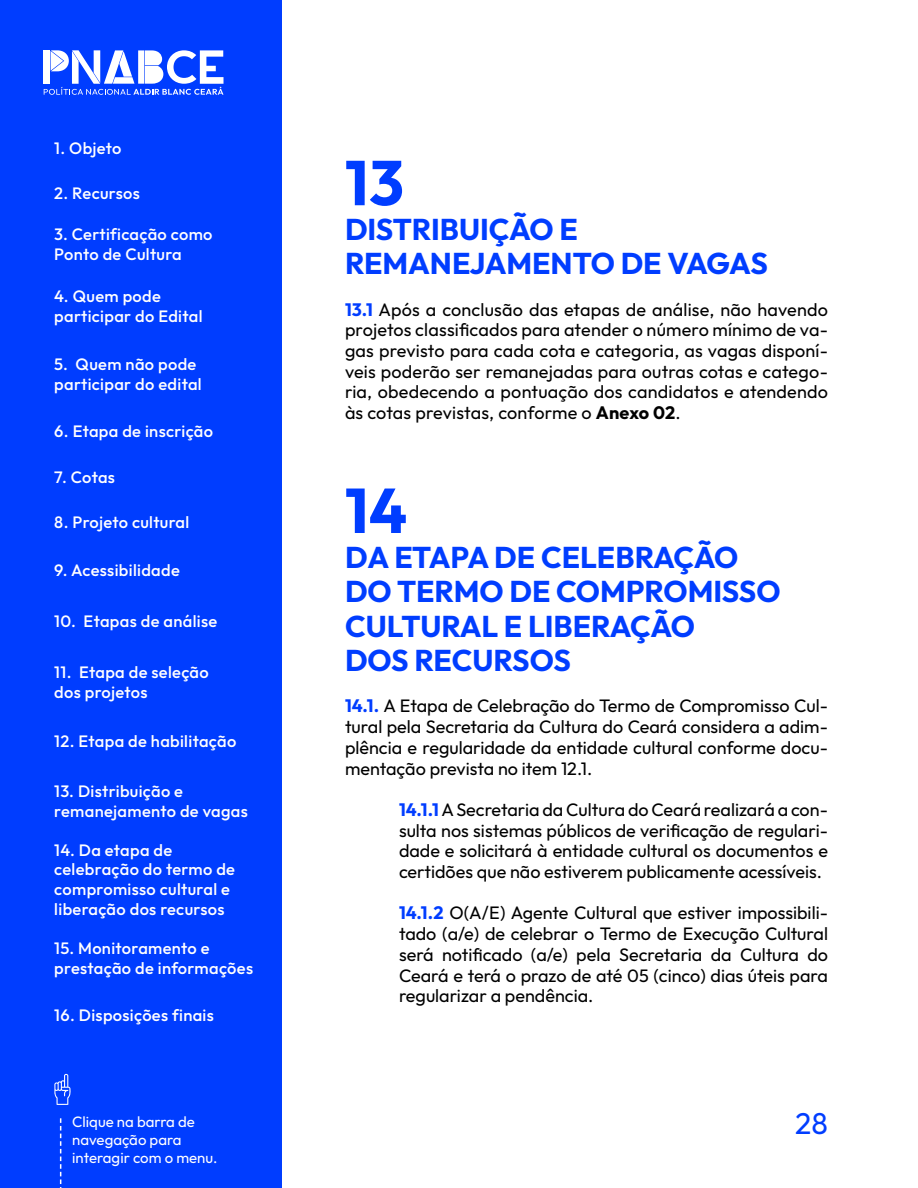
<style>
.page{position:relative;width:918px;height:1188px;background:#fff}
.page>*{position:absolute;margin:0;border:0;box-sizing:border-box;transform-origin:0 0}
.t1{font:700 63px "Outfit";color:#003dff}
.t2{font:700 30px/34.5px "Outfit";letter-spacing:-.005em;color:#003dff}
.t3{font:30px "Outfit";color:#003dff}
.t4{font:18px/20.7px "Outfit";color:#000;text-align:justify}
.t5{font:500 16.5px/19.8px "Outfit";letter-spacing:.02em;color:#fff}
.t6{font:15px/18px "Outfit";color:#fff}
.s1{font-weight:700;color:#003dff}
.s2{font-weight:700}
</style>
<div class="page">
<div style="left:0;top:0;width:282px;height:1188px;background:#003dff"></div>
<svg style="left:44px;top:50px;width:180px;height:45px"></svg>
<svg style="left:54px;top:1073px;width:17px;height:32px"></svg>
<svg style="left:60px;top:1118px;width:1px;height:70px"></svg>
<p class="t5" style="left:54px;top:138px;width:69px">1. Objeto</p>
<p class="t5" style="left:54px;top:183px;width:87px">2. Recursos</p>
<p class="t5" style="left:54px;top:224px;width:160px">3. Certificação como<br>Ponto de Cultura</p>
<p class="t5" style="left:54px;top:286px;width:150px">4. Quem pode participar do Edital</p>
<p class="t5" style="left:54px;top:353px;width:149px">5. Quem não pode participar do edital</p>
<p class="t5" style="left:54px;top:421px;width:160px">6. Etapa de inscrição</p>
<p class="t5" style="left:54px;top:466px;width:62px">7. Cotas</p>
<p class="t5" style="left:54px;top:512px;width:137px">8. Projeto cultural</p>
<p class="t5" style="left:54px;top:560px;width:127px">9. Acessibilidade</p>
<p class="t5" style="left:54px;top:611px;width:164px">10. Etapas de análise</p>
<p class="t5" style="left:54px;top:661px;width:156px">11. Etapa de seleção dos projetos</p>
<p class="t5" style="left:54px;top:731px;width:183px">12. Etapa de habilitação</p>
<p class="t5" style="left:54px;top:781px;width:195px">13. Distribuição e remanejamento de vagas</p>
<p class="t5" style="left:54px;top:839px;width:182px">14. Da etapa de celebração do termo de compromisso cultural e liberação dos recursos</p>
<p class="t5" style="left:54px;top:937px;width:200px">15. Monitoramento e prestação de informações</p>
<p class="t5" style="left:54px;top:1005px;width:161px">16. Disposições finais</p>
<h1 class="t1" style="left:345px;top:143px;width:61px">13</h1>
<h2 class="t2" style="left:345px;top:211px;width:424px">DISTRIBUIÇÃO E<br>REMANEJAMENTO DE VAGAS</h2>
<p class="t4" style="left:345px;top:298px;width:485px"><span class="s1">13.1</span> Após a conclusão das etapas de análise, não havendo projetos classificados para atender o número mínimo de va&shy;gas previsto para cada cota e categoria, as vagas disponí&shy;veis poderão ser remanejadas para outras cotas e catego&shy;ria, obedecendo a pontuação dos candidatos e atendendo às cotas previstas, conforme o <span class="s2">Anexo 02</span>.</p>
<h1 class="t1" style="left:345px;top:471px;width:64px">14</h1>
<h2 class="t2" style="left:345px;top:539px;width:437px">DA ETAPA DE CELEBRAÇÃO<br>DO TERMO DE COMPROMISSO<br>CULTURAL E LIBERAÇÃO<br>DOS RECURSOS</h2>
<p class="t4" style="left:345px;top:695px;width:485px"><span class="s1">14.1.</span> A Etapa de Celebração do Termo de Compromisso Cul&shy;tural pela Secretaria da Cultura do Ceará considera a adim&shy;plência e regularidade da entidade cultural conforme docu&shy;mentação prevista no item 12.1.</p>
<p class="t4" style="left:399px;top:799px;width:431px"><span class="s1">14.1.1</span> A Secretaria da Cultura do Ceará realizará a con&shy;sulta nos sistemas públicos de verificação de regulari&shy;dade e solicitará à entidade cultural os documentos e certidões que não estiverem publicamente acessíveis.</p>
<p class="t4" style="left:399px;top:902px;width:431px"><span class="s1">14.1.2</span> O(A/E) Agente Cultural que estiver impossibili&shy;tado (a/e) de celebrar o Termo de Execução Cultural será notificado (a/e) pela Secretaria da Cultura do Ceará e terá o prazo de até 05 (cinco) dias úteis para regularizar a pendência.</p>
<p class="t6" style="left:72px;top:1112px;width:124px">Clique na barra de</p>
<h2 class="t3" style="left:795px;top:1105px;width:34px">28</h2>
<p class="t6" style="left:72px;top:1130px;width:147px">navegação para interagir com o menu.</p>
</div>
